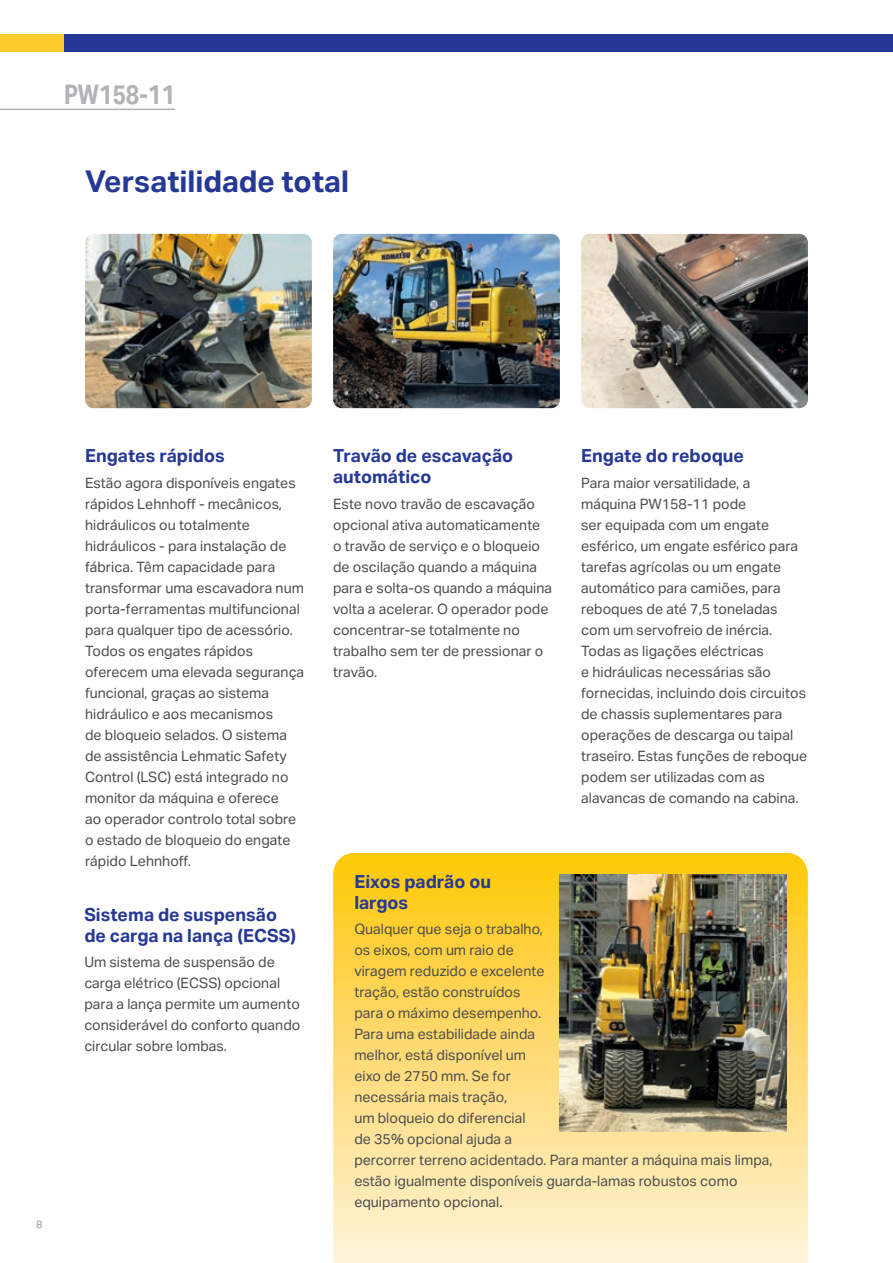
<style>
.page{position:relative;width:893px;height:1263px;background:#fff}
.page>*{position:absolute;margin:0;border:0;box-sizing:border-box;transform-origin:0 0}
.t1{font:700 30px "Aktiv Grotesk";color:#263895}
.t2{font:700 27px "Aktiv Grotesk Cd";color:#b2b3b7}
.t3{font:700 18px/21px "Aktiv Grotesk";color:#263895}
.t4{font:14.25px/21px "Aktiv Grotesk";color:#4b4c4d}
.t5{font:10.5px "Aktiv Grotesk";color:#939598}
</style>
<div class="page">
<svg style="left:333px;top:853px;width:475px;height:410px;background:#fdde7f"></svg>
<img style="left:85px;top:234px;width:227px;height:174px">
<img style="left:333px;top:234px;width:227px;height:174px">
<img style="left:581px;top:234px;width:227px;height:174px">
<img style="left:560px;top:875px;width:227px;height:256px">
<hr style="left:0;top:109px;width:175px;height:1px;background:#b2b3b7">
<div style="left:0;top:34px;width:143px;height:17px;background:#fec92d"></div>
<div style="left:64px;top:34px;width:829px;height:17px;background:#263895"></div>
<h2 class="t2" style="left:64px;top:84px;width:113px">PW158-11</h2>
<h1 class="t1" style="left:85px;top:169px;width:266px">Versatilidade total</h1>
<p class="t5" style="left:36px;top:1220px;width:8px">8</p>
<p class="t3" style="left:85px;top:447px;width:141px">Engates rápidos</p>
<p class="t4" style="left:85px;top:473px;width:221px">Estão agora disponíveis engates rápidos Lehnhoff - mecânicos, hidráulicos ou totalmente hidráulicos - para instalação de fábrica. Têm capacidade para transformar uma escavadora num porta-ferramentas multifuncional para qualquer tipo de acessório.<br>Todos os engates rápidos oferecem uma elevada segurança funcional, graças ao sistema hidráulico e aos mecanismos<br>de bloqueio selados. O sistema de assistência Lehmatic Safety<br>Control (LSC) está integrado no monitor da máquina e oferece<br>ao operador controlo total sobre o estado de bloqueio do engate rápido Lehnhoff.</p>
<p class="t3" style="left:84px;top:904px;width:213px">Sistema de suspensão de carga na lança (ECSS)</p>
<p class="t4" style="left:84px;top:953px;width:218px">Um sistema de suspensão de carga elétrico (ECSS) opcional para a lança permite um aumento considerável do conforto quando circular sobre lombas.</p>
<p class="t3" style="left:333px;top:447px;width:182px">Travão de escavação automático</p>
<p class="t4" style="left:333px;top:494px;width:221px">Este novo travão de escavação opcional ativa automaticamente o travão de serviço e o bloqueio de oscilação quando a máquina para e solta-os quando a máquina volta a acelerar. O operador pode concentrar-se totalmente no trabalho sem ter de pressionar o travão.</p>
<p class="t3" style="left:581px;top:447px;width:164px">Engate do reboque</p>
<p class="t4" style="left:581px;top:473px;width:228px">Para maior versatilidade, a máquina PW158-11 pode<br>ser equipada com um engate esférico, um engate esférico para tarefas agrícolas ou um engate automático para camiões, para reboques de até 7,5 toneladas com um servofreio de inércia.<br>Todas as ligações eléctricas<br>e hidráulicas necessárias são fornecidas, incluindo dois circuitos de chassis suplementares para operações de descarga ou taipal traseiro. Estas funções de reboque podem ser utilizadas com as alavancas de comando na cabina.</p>
<p class="t3" style="left:354px;top:872px;width:138px">Eixos padrão ou largos</p>
<p class="t4" style="left:354px;top:919px;width:420px">Qualquer que seja o trabalho,<br>os eixos, com um raio de<br>viragem reduzido e excelente<br>tração, estão construídos<br>para o máximo desempenho.<br>Para uma estabilidade ainda<br>melhor, está disponível um<br>eixo de 2750 mm. Se for<br>necessária mais tração,<br>um bloqueio do diferencial<br>de 35% opcional ajuda a<br>percorrer terreno acidentado. Para manter a máquina mais limpa, estão igualmente disponíveis guarda-lamas robustos como equipamento opcional.</p>
</div>
